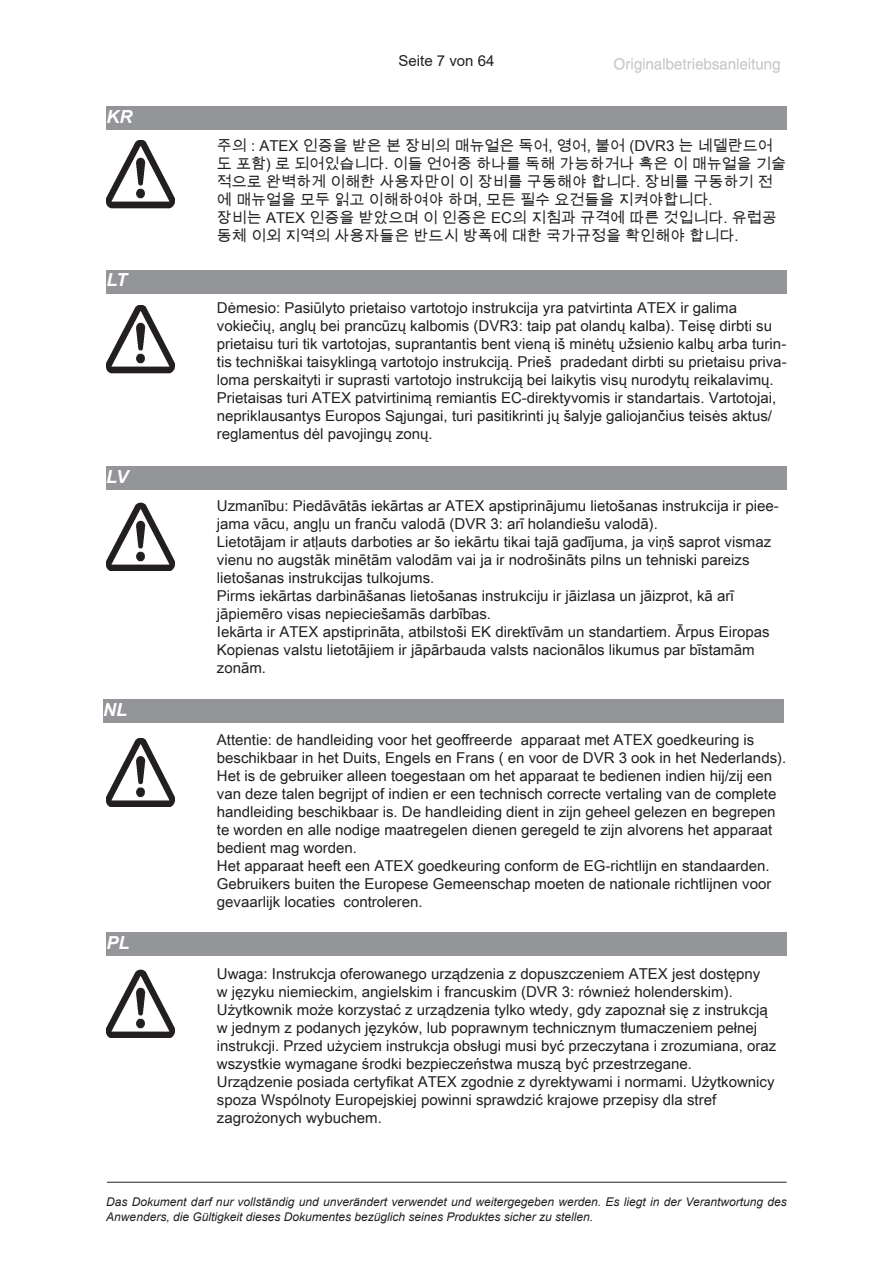
<style>
.page{position:relative;width:893px;height:1263px;background:#fff}
.page>*{position:absolute;margin:0;border:0;box-sizing:border-box;transform-origin:0 0}
.sprachen{font:italic 700 18px "Arial";color:#fff}
.t1{font:15px/18px "Arial Unicode MS";color:#231f20}
.t2{font:15px "Arial";color:#231f20}
.t3{font:italic 12px/14.4px "Arial";color:#231f20}
</style>
<div class="page">
<img style="left:614px;top:58px;width:166px;height:15px">
<hr style="left:107px;top:1182px;width:679px;height:1px;background:#231f20">
<img style="left:106px;top:305px;width:68px;height:68px">
<img style="left:106px;top:503px;width:68px;height:68px">
<img style="left:106px;top:738px;width:68px;height:68px">
<img style="left:106px;top:970px;width:68px;height:68px">
<div style="left:106px;top:270px;width:681px;height:23px;background:#939598"></div>
<div style="left:106px;top:466px;width:681px;height:24px;background:#939598"></div>
<div style="left:103px;top:699px;width:681px;height:24px;background:#939598"></div>
<div style="left:106px;top:932px;width:681px;height:24px;background:#939598"></div>
<img style="left:106px;top:140px;width:68px;height:68px">
<div style="left:106px;top:106px;width:681px;height:24px;background:#939598"></div>
<p class="sprachen" style="left:106px;top:104px;width:27px">KR</p>
<p class="sprachen" style="left:106px;top:268px;width:22px">LT</p>
<p class="sprachen" style="left:106px;top:464px;width:24px">LV</p>
<p class="sprachen" style="left:103px;top:697px;width:25px">NL</p>
<p class="sprachen" style="left:106px;top:930px;width:25px">PL</p>
<p class="t2" style="left:399px;top:50px;width:97px">Seite 7 von 64</p>
<p class="t1" style="left:217px;top:136px;width:571px">주의 : ATEX 인증을 받은 본 장비의 매뉴얼은 독어, 영어, 불어 (DVR3 는 네델란드어 도 포함) 로 되어있습니다. 이들 언어중 하나를 독해 가능하거나 혹은 이 매뉴얼을 기술 적으로 완벽하게 이해한 사용자만이 이 장비를 구동해야 합니다. 장비를 구동하기 전 에 매뉴얼을 모두 읽고 이해하여야 하며, 모든 필수 요건들을 지켜야합니다.</p>
<p class="t1" style="left:217px;top:208px;width:562px">장비는 ATEX 인증을 받았으며 이 인증은 EC의 지침과 규격에 따른 것입니다. 유럽공 동체 이외 지역의 사용자들은 반드시 방폭에 대한 국가규정을 확인해야 합니다.</p>
<p class="t1" style="left:217px;top:298px;width:571px">Dėmesio: Pasiūlyto prietaiso vartotojo instrukcija yra patvirtinta ATEX ir galima vokiečių, anglų bei prancūzų kalbomis (DVR3: taip pat olandų kalba). Teisę dirbti su prietaisu turi tik vartotojas, suprantantis bent vieną iš minėtų užsienio kalbų arba turin&shy;tis techniškai taisyklingą vartotojo instrukciją. Prieš pradedant dirbti su prietaisu priva&shy;loma perskaityti ir suprasti vartotojo instrukciją bei laikytis visų nurodytų reikalavimų.<br>Prietaisas turi ATEX patvirtinimą remiantis EC-direktyvomis ir standartais. Vartotojai, nepriklausantys Europos Sąjungai, turi pasitikrinti jų šalyje galiojančius teisės aktus/ reglamentus dėl pavojingų zonų.</p>
<p class="t1" style="left:217px;top:496px;width:563px">Uzmanību: Piedāvātās iekārtas ar ATEX apstiprinājumu lietošanas instrukcija ir piee&shy;jama vācu, angļu un franču valodā (DVR 3: arī holandiešu valodā).</p>
<p class="t1" style="left:217px;top:532px;width:556px">Lietotājam ir atļauts darboties ar šo iekārtu tikai tajā gadījuma, ja viņš saprot vismaz vienu no augstāk minētām valodām vai ja ir nodrošināts pilns un tehniski pareizs lietošanas instrukcijas tulkojums.</p>
<p class="t1" style="left:217px;top:586px;width:518px">Pirms iekārtas darbināšanas lietošanas instrukciju ir jāizlasa un jāizprot, kā arī jāpiemēro visas nepieciešamās darbības.</p>
<p class="t1" style="left:217px;top:622px;width:554px">Iekārta ir ATEX apstiprināta, atbilstoši EK direktīvām un standartiem. Ārpus Eiropas<br>Kopienas valstu lietotājiem ir jāpārbauda valsts nacionālos likumus par bīstamām zonām.</p>
<p class="t1" style="left:217px;top:730px;width:571px">Attentie: de handleiding voor het geoffreerde apparaat met ATEX goedkeuring is beschikbaar in het Duits, Engels en Frans ( en voor de DVR 3 ook in het Nederlands).<br>Het is de gebruiker alleen toegestaan om het apparaat te bedienen indien hij/zij een van deze talen begrijpt of indien er een technisch correcte vertaling van de complete handleiding beschikbaar is. De handleiding dient in zijn geheel gelezen en begrepen te worden en alle nodige maatregelen dienen geregeld te zijn alvorens het apparaat bedient mag worden.</p>
<p class="t1" style="left:217px;top:856px;width:556px;text-align:justify">Het apparaat heeft een ATEX goedkeuring conform de EG-richtlijn en standaarden.<br>Gebruikers buiten the Europese Gemeenschap moeten de nationale richtlijnen voor gevaarlijk locaties controleren.</p>
<p class="t1" style="left:217px;top:964px;width:561px">Uwaga: Instrukcja oferowanego urządzenia z dopuszczeniem ATEX jest dostępny<br>w języku niemieckim, angielskim i francuskim (DVR 3: również holenderskim).<br>Użytkownik może korzystać z urządzenia tylko wtedy, gdy zapoznał się z instrukcją w jednym z podanych języków, lub poprawnym technicznym tłumaczeniem pełnej instrukcji. Przed użyciem instrukcja obsługi musi być przeczytana i zrozumiana, oraz wszystkie wymagane środki bezpieczeństwa muszą być przestrzegane.</p>
<p class="t1" style="left:217px;top:1072px;width:559px">Urządzenie posiada certyfikat ATEX zgodnie z dyrektywami i normami. Użytkownicy spoza Wspólnoty Europejskiej powinni sprawdzić krajowe przepisy dla stref zagrożonych wybuchem.</p>
<p class="t3" style="left:106px;top:1195px;width:682px">Das Dokument darf nur vollständig und unverändert verwendet und weitergegeben werden. Es liegt in der Verantwortung des<br>Anwenders, die Gültigkeit dieses Dokumentes bezüglich seines Produktes sicher zu stellen.</p>
</div>
